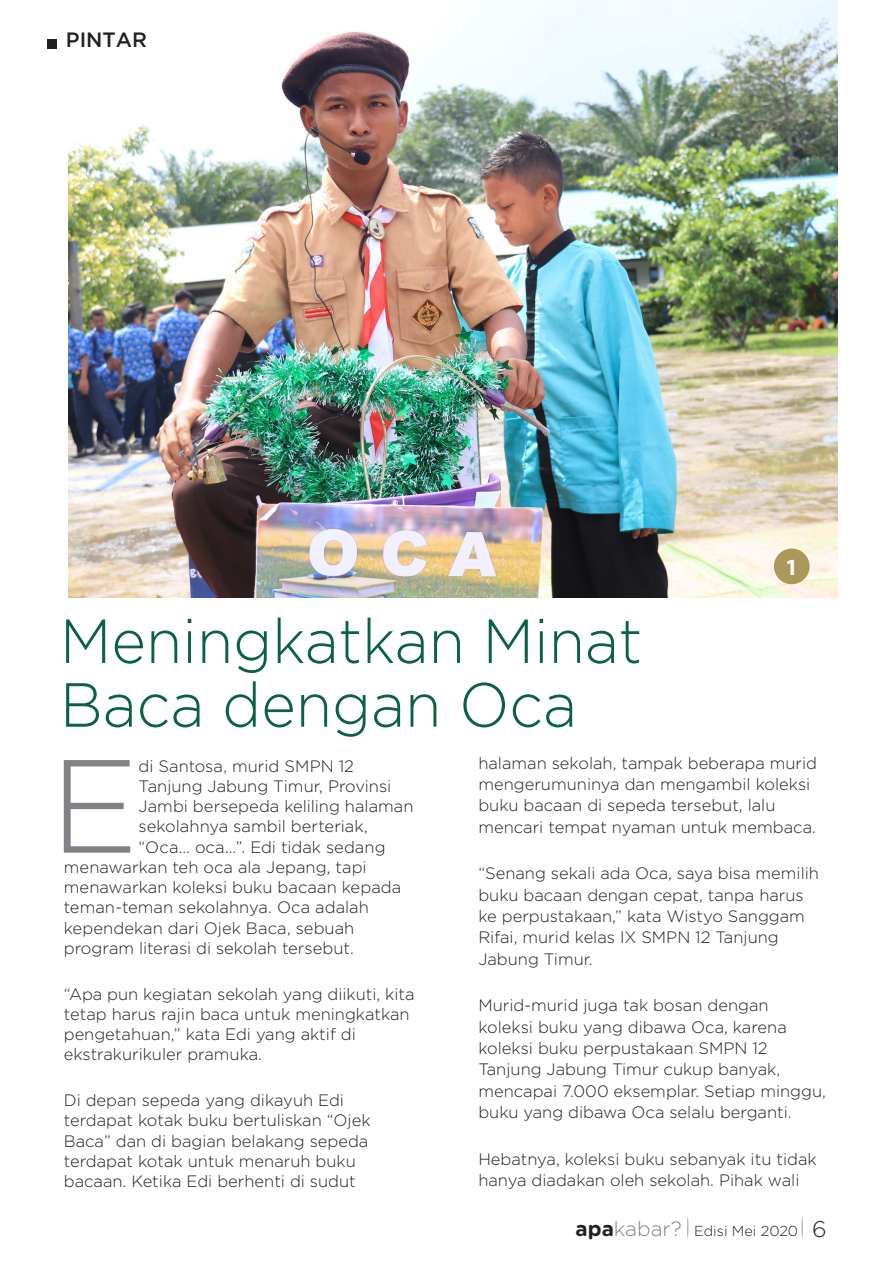
<style>
.page{position:relative;width:893px;height:1263px;background:#fff}
.page>*{position:absolute;margin:0;border:0;box-sizing:border-box;transform-origin:0 0}
.t1{font:300 132.15px "Gotham";color:#808285}
.t2{font:300 62.1px/63.8px "Gotham";color:#0a6242;scale:.95 1}
.t3{font:700 23.25px "Myriad Pro";color:#fff}
.t4{font:500 20.7px "Gotham";color:#231f20}
.t5{font:300 16.5px/21.3px "Gotham";color:#231f20}
.t6{font:300 14.4px "Gotham";color:#231f20}
.s1{font-family:"Gotham Rounded";font-weight:700;font-size:20.7px}
.s2{font-family:"Gotham Rounded";font-size:20.7px;color:#808285}
.s3{font-size:22.65px}
</style>
<div class="page">
<svg style="left:802px;top:1217px;width:1px;height:21px"></svg>
<svg style="left:687px;top:1217px;width:1px;height:21px"></svg>
<img style="left:68px;top:0;width:770px;height:597px">
<div style="left:48px;top:39px;width:9px;height:9px;background:#231f20"></div>
<div style="left:774px;top:549px;width:36px;height:35px;background:#aa985d;border-radius:50%"></div>
<p class="t4" style="left:66px;top:32px;width:83px">PINTAR</p>
<h2 class="t2" style="left:60px;top:612px;width:614px">Meningkatkan Minat<br>Baca dengan Oca</h2>
<h3 class="t3" style="left:785px;top:553px;width:14px">1</h3>
<h1 class="t1" style="left:50px;top:747px;width:90px">E</h1>
<p class="t5" style="left:139px;top:756px;width:217px">di Santosa, murid SMPN 12</p>
<p class="t5" style="left:139px;top:776px;width:254px">Tanjung Jabung Timur, Provinsi</p>
<p class="t5" style="left:139px;top:796px;width:276px">Jambi bersepeda keliling halaman</p>
<p class="t5" style="left:139px;top:817px;width:231px">sekolahnya sambil berteriak,</p>
<p class="t5" style="left:139px;top:837px;width:248px">“Oca… oca…”. Edi tidak sedang</p>
<p class="t5" style="left:64px;top:857px;width:304px">menawarkan teh oca ala Jepang, tapi</p>
<p class="t5" style="left:64px;top:877px;width:339px">menawarkan koleksi buku bacaan kepada</p>
<p class="t5" style="left:64px;top:898px;width:307px">teman-teman sekolahnya. Oca adalah</p>
<p class="t5" style="left:64px;top:918px;width:292px">kependekan dari Ojek Baca, sebuah</p>
<p class="t5" style="left:64px;top:938px;width:292px">program literasi di sekolah tersebut.</p>
<p class="t5" style="left:64px;top:984px;width:352px;line-height:20.2px">“Apa pun kegiatan sekolah yang diikuti, kita tetap harus rajin baca untuk meningkatkan pengetahuan,” kata Edi yang aktif di ekstrakurikuler pramuka.</p>
<p class="t5" style="left:64px;top:1091px;width:308px;line-height:20.2px">Di depan sepeda yang dikayuh Edi terdapat kotak buku bertuliskan “Ojek Baca” dan di bagian belakang sepeda terdapat kotak untuk menaruh buku bacaan. Ketika Edi berhenti di sudut</p>
<p class="t5" style="left:478px;top:753px;width:340px">halaman sekolah, tampak beberapa murid mengerumuninya dan mengambil koleksi buku bacaan di sepeda tersebut, lalu mencari tempat nyaman untuk membaca.</p>
<p class="t5" style="left:478px;top:864px;width:342px">“Senang sekali ada Oca, saya bisa memilih buku bacaan dengan cepat, tanpa harus ke perpustakaan,” kata Wistyo Sanggam Rifai, murid kelas IX SMPN 12 Tanjung Jabung Timur.</p>
<p class="t5" style="left:478px;top:996px;width:349px">Murid-murid juga tak bosan dengan koleksi buku yang dibawa Oca, karena koleksi buku perpustakaan SMPN 12<br>Tanjung Jabung Timur cukup banyak, mencapai 7.000 eksemplar. Setiap minggu, buku yang dibawa Oca selalu berganti.</p>
<p class="t5" style="left:478px;top:1149px;width:340px">Hebatnya, koleksi buku sebanyak itu tidak hanya diadakan oleh sekolah. Pihak wali</p>
<p class="t6" style="left:576px;top:1224px;width:253px"><span class="s1">apa</span><span class="s2">kabar?</span> Edisi Mei 2020 <span class="s3">6</span></p>
</div>
